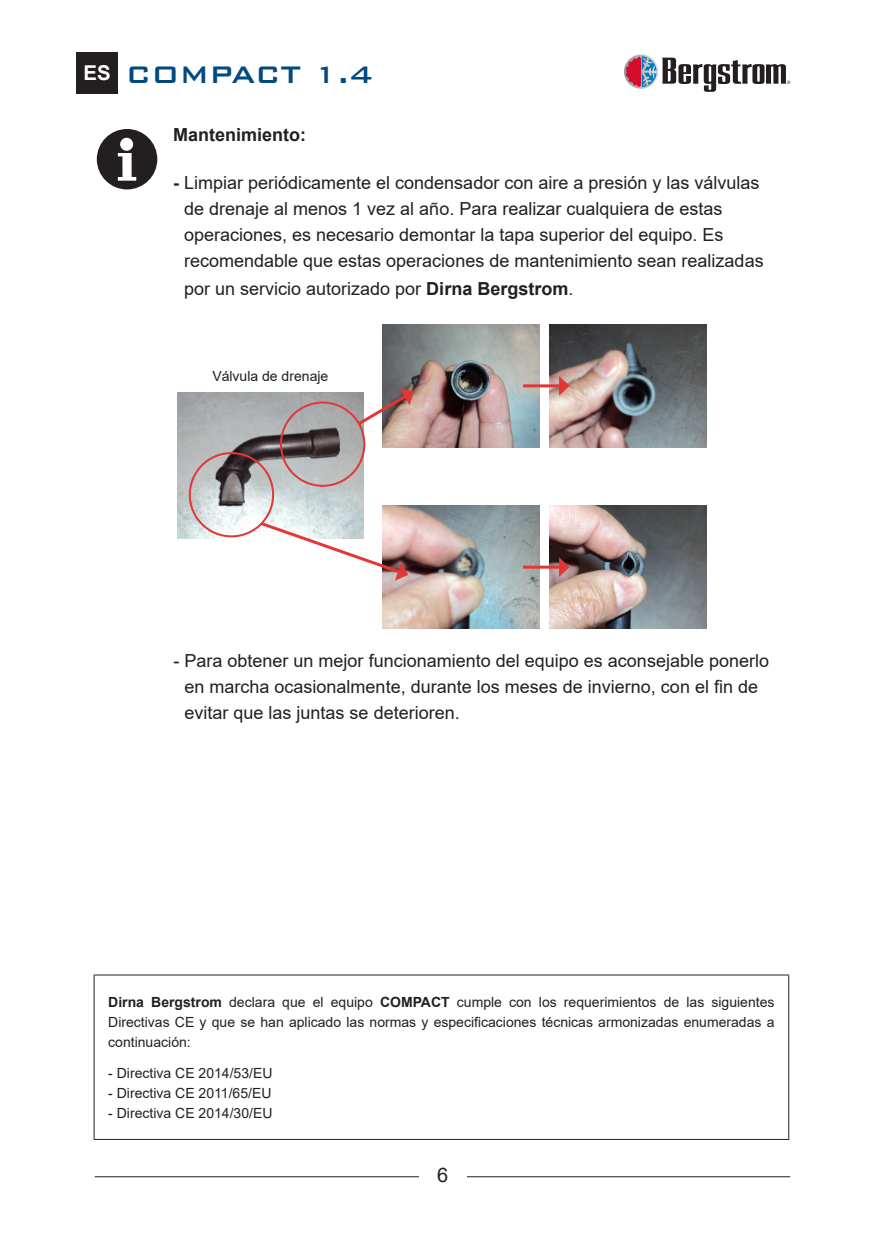
<style>
.page{position:relative;width:885px;height:1236px;background:#fff}
.page>*{position:absolute;margin:0;border:0;box-sizing:border-box;transform-origin:0 0}
.t1{font:500 32px "Bank Gothic BT";color:#004a7f}
.t2{font:20px "Arial";color:#231f20}
.t3{font:18px/26px "Arial";color:#231f20}
.t4{font:700 18px "Arial";color:#231f20}
.t5{font:14px/20px "Arial";color:#231f20;text-align:justify}
.s1{font-family:"Arial";font-weight:700;font-size:20.4px;color:#fff}
.s2{font-weight:700}
</style>
<div class="page">
<div style="left:76px;top:52px;width:42px;height:41px;background:#231f20"></div>
<hr style="left:95px;top:1176px;width:695px;height:1px;background:#231f20">
<div style="left:419px;top:1168px;width:47px;height:29px;background:#fff"></div>
<svg style="left:624px;top:55px;width:34px;height:34px"></svg>
<svg style="left:625px;top:56px;width:165px;height:36px"></svg>
<div style="left:97px;top:129px;width:60px;height:60px;background:#231f20;border-radius:50%"></div>
<div style="left:120px;top:138px;width:13px;height:13px;background:#fff;border-radius:50%"></div>
<svg style="left:118px;top:153px;width:18px;height:28px"></svg>
<img style="left:177px;top:393px;width:186px;height:146px">
<img style="left:382px;top:324px;width:157px;height:123px">
<img style="left:382px;top:506px;width:157px;height:123px">
<img style="left:549px;top:324px;width:157px;height:123px">
<img style="left:549px;top:506px;width:157px;height:122px">
<div style="left:280px;top:402px;width:85px;height:85px;border:2px solid #e13736;border-radius:50%"></div>
<div style="left:189px;top:452px;width:85px;height:85px;border:2px solid #e13736;border-radius:50%"></div>
<svg style="left:355px;top:388px;width:59px;height:39px"></svg>
<svg style="left:257px;top:520px;width:151px;height:61px"></svg>
<hr style="left:523px;top:384px;width:38px;height:3px;background:#e13736">
<svg style="left:559px;top:376px;width:10px;height:20px"></svg>
<hr style="left:523px;top:566px;width:38px;height:3px;background:#e13736">
<svg style="left:559px;top:557px;width:10px;height:20px"></svg>
<hr style="left:94px;top:974px;width:695px;height:1px;background:#231f20">
<hr style="left:94px;top:975px;width:1px;height:164px;background:#231f20">
<hr style="left:788px;top:975px;width:1px;height:164px;background:#231f20">
<hr style="left:94px;top:1139px;width:695px;height:1px;background:#231f20">
<h1 class="t1" style="left:83px;top:57px;width:291px"><span class="s1">ES</span> COMPACT 1.4</h1>
<p class="t4" style="left:173px;top:122px;width:135px">Mantenimiento:</p>
<p class="t3" style="left:184px;top:170px;width:581px;text-indent:-11px"><span class="s2">-</span> Limpiar periódicamente el condensador con aire a presión y las válvulas de drenaje al menos 1 vez al año. Para realizar cualquiera de estas operaciones, es necesario demontar la tapa superior del equipo. Es recomendable que estas operaciones de mantenimiento sean realizadas</p>
<p class="t3" style="left:184px;top:276px;width:391px">por un servicio autorizado por <span class="s2">Dirna Bergstrom</span>.</p>
<p class="t5" style="left:212px;top:366px;width:117px">Válvula de drenaje</p>
<p class="t3" style="left:184px;top:647px;width:586px;text-indent:-11px">- Para obtener un mejor funcionamiento del equipo es aconsejable ponerlo en marcha ocasionalmente, durante los meses de invierno, con el fin de evitar que las juntas se deterioren.</p>
<p class="t5" style="left:108px;top:992px;width:667px"><span class="s2">Dirna Bergstrom</span> declara que el equipo <span class="s2">COMPACT</span> cumple con los requerimientos de las siguientes Directivas CE y que se han aplicado las normas y especificaciones técnicas armonizadas enumeradas a continuación:</p>
<p class="t5" style="left:108px;top:1063px;width:166px">- Directiva CE 2014/53/EU</p>
<p class="t5" style="left:108px;top:1083px;width:165px">- Directiva CE 2011/65/EU</p>
<p class="t5" style="left:108px;top:1103px;width:166px">- Directiva CE 2014/30/EU</p>
<p class="t2" style="left:437px;top:1161px;width:13px">6</p>
</div>
